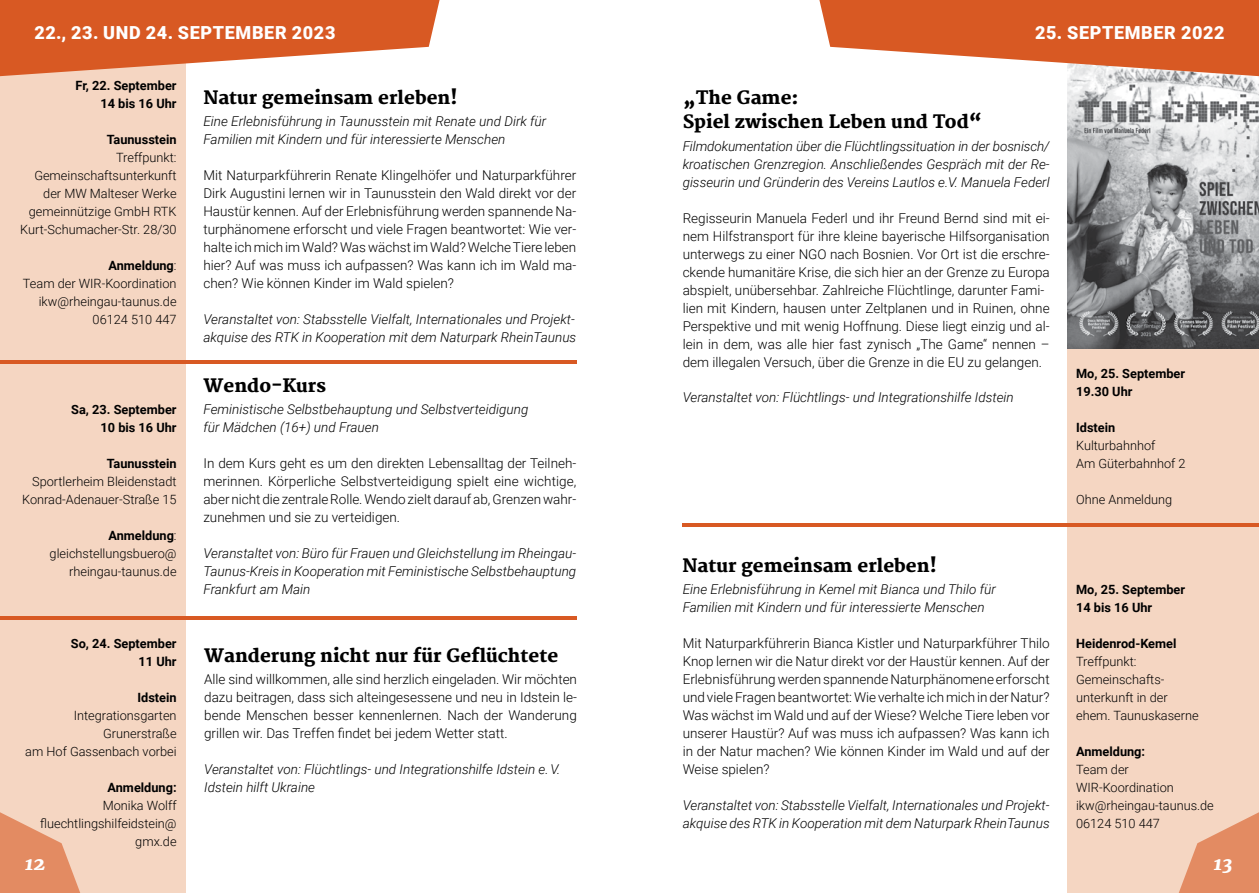
<style>
.page{position:relative;width:1259px;height:893px;background:#fff}
.page>*{position:absolute;margin:0;border:0;box-sizing:border-box;transform-origin:0 0}
.t1{font:italic 800 19.5px "Merriweather";color:#fff}
.t2{font:800 18px/24px "Merriweather";color:#000}
.t3{font:900 18px "Roboto";letter-spacing:.035em;color:#fff}
.t4{font:300 13.5px/18px "Roboto";color:#000;text-align:justify}
.t5{font:italic 300 13.5px/18px "Roboto";color:#000}
.t6{font:300 12.75px/18px "Roboto";color:#000;text-align:right}
.t7{font:700 12.75px/18px "Roboto";color:#000;text-align:right}
.s1{font-weight:700}
</style>
<div class="page">
<div style="left:1067px;top:0;width:192px;height:893px;background:#f5d6c2"></div>
<div style="left:0;top:0;width:185px;height:893px;background:#f5d6c2"></div>
<img style="left:1067px;top:76px;width:192px;height:272px">
<svg style="left:0;top:812px;width:80px;height:81px"></svg>
<svg style="left:819px;top:0;width:440px;height:76px"></svg>
<svg style="left:1179px;top:812px;width:80px;height:81px"></svg>
<hr style="left:0;top:616px;width:576px;height:3px;background:#d85923">
<hr style="left:0;top:360px;width:576px;height:3px;background:#d85923">
<hr style="left:682px;top:523px;width:577px;height:3px;background:#d85923">
<svg style="left:0;top:0;width:439px;height:76px"></svg>
<h2 class="t3" style="left:34px;top:20px;width:303px">22., 23. UND 24. SEPTEMBER 2023</h2>
<h2 class="t3" style="left:1035px;top:20px;width:191px">25. SEPTEMBER 2022</h2>
<p class="t7" style="left:75px;top:76px;width:103px">Fr, 22. September<br>14 bis 16 Uhr</p>
<p class="t7" style="left:107px;top:130px;width:71px">Taunusstein</p>
<p class="t6" style="left:20px;top:148px;width:158px">Treffpunkt:<br>Gemeinschaftsunterkunft der MW Malteser Werke gemeinnützige GmbH RTK<br>Kurt-Schumacher-Str. 28/30</p>
<p class="t6" style="left:23px;top:256px;width:155px"><span class="s1">Anmeldung</span>:<br>Team der WIR-Koordination ikw@rheingau-taunus.de<br>06124 510 447</p>
<h2 class="t2" style="left:203px;top:86px;width:256px">Natur gemeinsam erleben!</h2>
<p class="t5" style="left:203px;top:112px;width:344px">Eine Erlebnisführung in Taunusstein mit Renate und Dirk für<br>Familien mit Kindern und für interessierte Menschen</p>
<p class="t4" style="left:203px;top:166px;width:374px">Mit Naturparkführerin Renate Klingelhöfer und Naturparkführer Dirk Augustini lernen wir in Taunusstein den Wald direkt vor der Haustür kennen. Auf der Erlebnisführung werden spannende Na&shy;turphänomene erforscht und viele Fragen beantwortet: Wie ver&shy;halte ich mich im Wald? Was wächst im Wald? Welche Tiere leben hier? Auf was muss ich aufpassen? Was kann ich im Wald ma&shy;chen? Wie können Kinder im Wald spielen?</p>
<p class="t5" style="left:203px;top:310px;width:374px">Veranstaltet von: Stabsstelle Vielfalt, Internationales und Projekt&shy;akquise des RTK in Kooperation mit dem Naturpark RheinTaunus</p>
<h2 class="t2" style="left:682px;top:86px;width:301px">„The Game:<br>Spiel zwischen Leben und Tod“</h2>
<p class="t5" style="left:682px;top:136px;width:368px;text-align:justify">Filmdokumentation über die Flüchtlingssituation in der bosnisch/ kroatischen Grenzregion. Anschließendes Gespräch mit der Re&shy;gisseurin und Gründerin des Vereins Lautlos e.V. Manuela Federl</p>
<p class="t4" style="left:682px;top:208px;width:368px;text-align:left">Regisseurin Manuela Federl und ihr Freund Bernd sind mit ei&shy;nem Hilfstransport für ihre kleine bayerische Hilfsorganisation unterwegs zu einer NGO nach Bosnien. Vor Ort ist die erschre&shy;ckende humanitäre Krise, die sich hier an der Grenze zu Europa abspielt, unübersehbar. Zahlreiche Flüchtlinge, darunter Fami&shy;lien mit Kindern, hausen unter Zeltplanen und in Ruinen, ohne Perspektive und mit wenig Hoffnung. Diese liegt einzig und al&shy;lein in dem, was alle hier fast zynisch „The Game“ nennen – dem illegalen Versuch, über die Grenze in die EU zu gelangen.</p>
<p class="t5" style="left:682px;top:388px;width:333px">Veranstaltet von: Flüchtlings- und Integrationshilfe Idstein</p>
<p class="t7" style="left:1076px;top:364px;width:111px;text-align:left">Mo, 25. September<br>19.30 Uhr</p>
<p class="t7" style="left:1076px;top:418px;width:41px">Idstein</p>
<p class="t6" style="left:1076px;top:436px;width:111px;text-align:left">Kulturbahnhof<br>Am Güterbahnhof 2</p>
<p class="t6" style="left:1076px;top:490px;width:98px">Ohne Anmeldung</p>
<h2 class="t2" style="left:203px;top:374px;width:124px">Wendo-Kurs</h2>
<p class="t5" style="left:203px;top:400px;width:326px">Feministische Selbstbehauptung und Selbstverteidigung für Mädchen (16+) und Frauen</p>
<p class="t4" style="left:203px;top:454px;width:374px">In dem Kurs geht es um den direkten Lebensalltag der Teilneh&shy;merinnen. Körperliche Selbstverteidigung spielt eine wichtige, aber nicht die zentrale Rolle. Wendo zielt darauf ab, Grenzen wahr&shy;zunehmen und sie zu verteidigen.</p>
<p class="t5" style="left:203px;top:544px;width:374px;text-align:justify">Veranstaltet von: Büro für Frauen und Gleichstellung im Rheingau-Taunus-Kreis in Kooperation mit Feministische Selbstbehauptung Frankfurt am Main</p>
<p class="t7" style="left:71px;top:400px;width:107px">Sa, 23. September<br>10 bis 16 Uhr</p>
<p class="t7" style="left:107px;top:454px;width:71px">Taunusstein</p>
<p class="t6" style="left:22px;top:472px;width:156px">Sportlerheim Bleidenstadt<br>Konrad-Adenauer-Straße 15</p>
<p class="t6" style="left:50px;top:526px;width:128px"><span class="s1">Anmeldung</span>: gleichstellungsbuero@ rheingau-taunus.de</p>
<h2 class="t2" style="left:682px;top:554px;width:256px">Natur gemeinsam erleben!</h2>
<p class="t5" style="left:682px;top:580px;width:315px">Eine Erlebnisführung in Kemel mit Bianca und Thilo für<br>Familien mit Kindern und für interessierte Menschen</p>
<p class="t4" style="left:682px;top:634px;width:368px">Mit Naturparkführerin Bianca Kistler und Naturparkführer Thilo Knop lernen wir die Natur direkt vor der Haustür kennen. Auf der Erlebnisführung werden spannende Naturphänomene erforscht und viele Fragen beantwortet: Wie verhalte ich mich in der Natur?<br>Was wächst im Wald und auf der Wiese? Welche Tiere leben vor unserer Haustür? Auf was muss ich aufpassen? Was kann ich in der Natur machen? Wie können Kinder im Wald und auf der Weise spielen?</p>
<p class="t5" style="left:682px;top:796px;width:368px">Veranstaltet von: Stabsstelle Vielfalt, Internationales und Projekt&shy;akquise des RTK in Kooperation mit dem Naturpark RheinTaunus</p>
<p class="t7" style="left:1076px;top:580px;width:111px;text-align:left">Mo, 25. September<br>14 bis 16 Uhr</p>
<p class="t7" style="left:1076px;top:634px;width:102px">Heidenrod-Kemel</p>
<p class="t6" style="left:1076px;top:652px;width:124px;text-align:left">Treffpunkt:<br>Gemeinschafts&shy;unterkunft in der ehem. Taunuskaserne</p>
<p class="t7" style="left:1076px;top:742px;width:71px">Anmeldung:</p>
<p class="t6" style="left:1076px;top:760px;width:139px;text-align:left">Team der<br>WIR-Koordination ikw@rheingau-taunus.de<br>06124 510 447</p>
<p class="t7" style="left:71px;top:634px;width:107px">So, 24. September<br>11 Uhr</p>
<p class="t7" style="left:137px;top:688px;width:41px">Idstein</p>
<p class="t6" style="left:25px;top:706px;width:153px">Integrationsgarten<br>Grunerstraße<br>am Hof Gassenbach vorbei</p>
<p class="t7" style="left:108px;top:778px;width:71px">Anmeldung:</p>
<p class="t6" style="left:40px;top:796px;width:138px">Monika Wolff fluechtlingshilfeidstein@ gmx.de</p>
<h1 class="t1" style="left:25px;top:851px;width:22px">12</h1>
<h1 class="t1" style="left:1213px;top:851px;width:21px">13</h1>
<h2 class="t2" style="left:204px;top:644px;width:356px">Wanderung nicht nur für Geflüchtete</h2>
<p class="t4" style="left:204px;top:670px;width:374px">Alle sind willkommen, alle sind herzlich eingeladen. Wir möchten dazu beitragen, dass sich alteingesessene und neu in Idstein le&shy;bende Menschen besser kennenlernen. Nach der Wanderung grillen wir. Das Treffen findet bei jedem Wetter statt.</p>
<p class="t5" style="left:204px;top:760px;width:358px">Veranstaltet von: Flüchtlings- und Integrationshilfe Idstein e. V.<br>Idstein hilft Ukraine</p>
</div>
